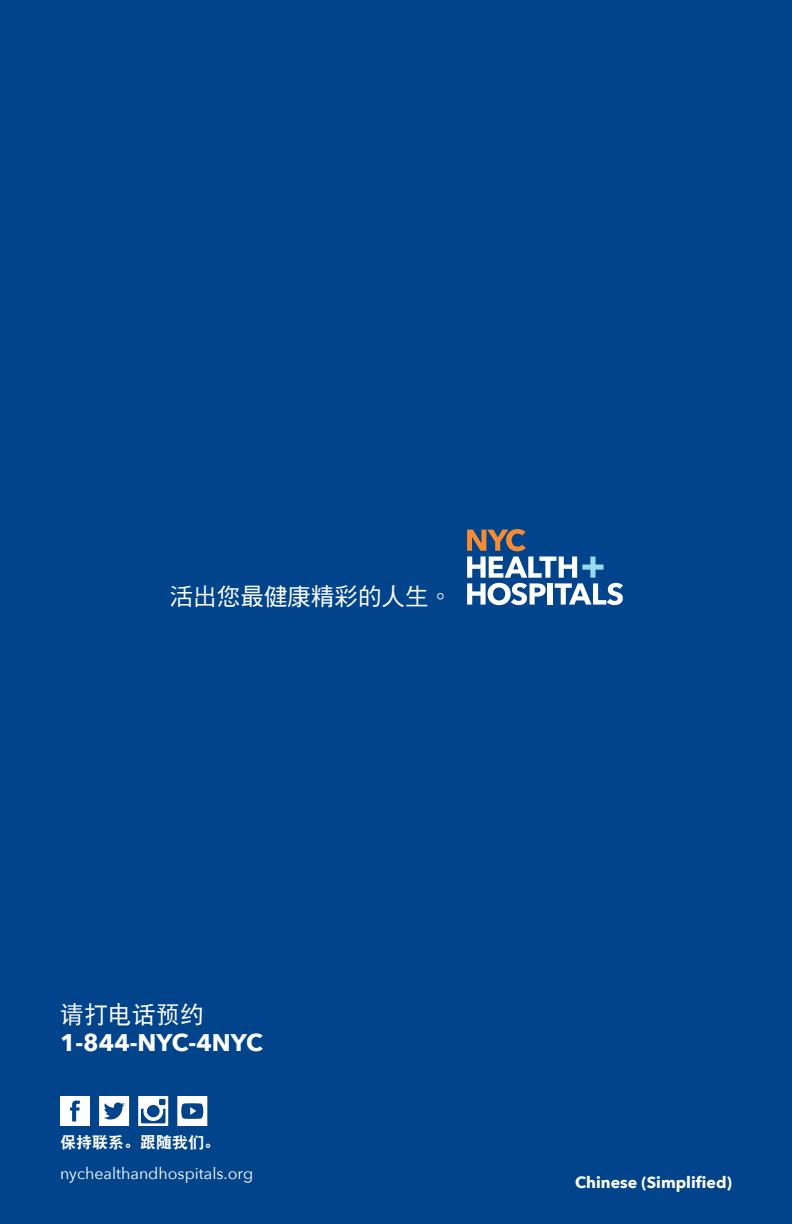
<style>
.page{position:relative;width:792px;height:1224px;background:#01448c}
.page>*{position:absolute;margin:0;border:0;box-sizing:border-box;transform-origin:0 0}
.text_subhead{font:700 24px "Avenir Next";color:#fff}
.t1{font:24px "DF Hei HK W5";color:#fff}
.text_subhead-2{font:24px "DFP Hei W5";color:#fff}
.t2{font:16px "Avenir Next";color:#fff}
.t3{font:700 16px "Avenir Next";color:#fff}
.t4{font:16px "DFP Hei W9";color:#fff}
</style>
<div class="page">
<svg style="left:467px;top:529px;width:59px;height:22px"></svg>
<svg style="left:467px;top:557px;width:156px;height:48px"></svg>
<svg style="left:60px;top:1096px;width:30px;height:30px"></svg>
<svg style="left:138px;top:1096px;width:30px;height:30px"></svg>
<svg style="left:99px;top:1096px;width:30px;height:30px"></svg>
<svg style="left:177px;top:1096px;width:30px;height:30px"></svg>
<p class="t1" style="left:170px;top:583px;width:284px">活出您最健康精彩的人生。</p>
<p class="text_subhead-2" style="left:60px;top:1001px;width:145px">请打电话预约</p>
<p class="text_subhead" style="left:60px;top:1022px;width:204px">1-844-NYC-4NYC</p>
<p class="t4" style="left:60px;top:1134px;width:161px">保持联系。跟随我们。</p>
<p class="t2" style="left:60px;top:1160px;width:195px">nychealthandhospitals.org</p>
<p class="t3" style="left:575px;top:1169px;width:158px">Chinese (Simplified)</p>
</div>
